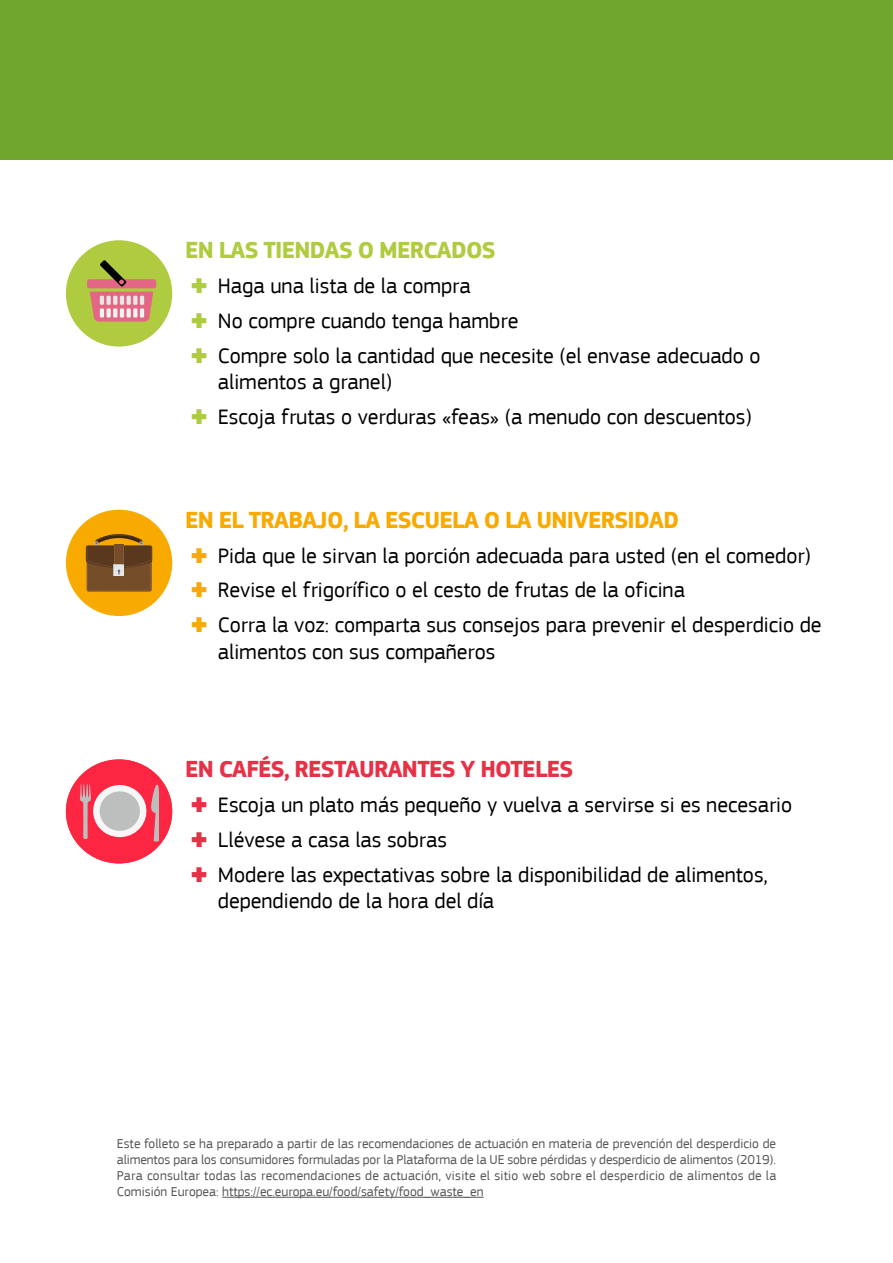
<style>
.page{position:relative;width:893px;height:1263px;background:#fff}
.page>*{position:absolute;margin:0;border:0;box-sizing:border-box;transform-origin:0 0}
.t1{font:700 24px "EC Square Sans Pro";letter-spacing:-.03em;color:#f8aa00}
.t2{font:700 24px "EC Square Sans Pro";letter-spacing:-.03em;color:#e73147}
.t3{font:700 24px "EC Square Sans Pro";letter-spacing:-.03em;color:#afcb40}
.t4{font:21.9px/34.8px "EC Square Sans Pro";color:#000}
.t5{font:13.5px/16.2px "EC Square Sans Pro";color:#575756;text-align:justify}
.s1{color:#afcb40}
.s2{color:#f8aa00}
.s3{color:#e73147}
</style>
<div class="page">
<hr style="left:222px;top:1197px;width:262px;height:1px;background:#575756">
<div style="left:0;top:0;width:893px;height:159px;background:#71a62e"></div>
<div style="left:66px;top:240px;width:106px;height:107px;background:#afcb40;border-radius:50%"></div>
<div style="left:87px;top:279px;width:69px;height:9px;background:#e36784;border-radius:2px"></div>
<svg style="left:90px;top:260px;width:63px;height:62px"></svg>
<div style="left:66px;top:510px;width:106px;height:106px;background:#f8aa00;border-radius:50%"></div>
<div style="left:87px;top:547px;width:65px;height:45px;background:#835b34;border-radius:2px"></div>
<svg style="left:86px;top:534px;width:66px;height:56px"></svg>
<div style="left:66px;top:759px;width:106px;height:104px;background:#fc2642;border-radius:50%"></div>
<svg style="left:80px;top:783px;width:79px;height:58px"></svg>
<p class="t3" style="left:185px;top:236px;width:312px">EN LAS TIENDAS O MERCADOS</p>
<p class="t4" style="left:191px;top:269px;width:571px"><span class="s1">✚</span> Haga una lista de la compra<br><span class="s1">✚</span> No compre cuando tenga hambre<br><span class="s1">✚</span> Compre solo la cantidad que necesite (el envase adecuado o</p>
<p class="t4" style="left:191px;top:365px;width:563px;text-indent:27px">alimentos a granel)<br><span class="s1">✚</span> Escoja frutas o verduras «feas» (a menudo con descuentos)</p>
<p class="t1" style="left:185px;top:505px;width:495px">EN EL TRABAJO, LA ESCUELA O LA UNIVERSIDAD</p>
<p class="t4" style="left:191px;top:538px;width:632px"><span class="s2">✚</span> Pida que le sirvan la porción adecuada para usted (en el comedor) <span class="s2">✚</span> Revise el frigorífico o el cesto de frutas de la oficina<br><span class="s2">✚</span> Corra la voz: comparta sus consejos para prevenir el desperdicio de</p>
<p class="t4" style="left:218px;top:634px;width:279px">alimentos con sus compañeros</p>
<p class="t2" style="left:185px;top:755px;width:390px">EN CAFÉS, RESTAURANTES Y HOTELES</p>
<p class="t4" style="left:191px;top:788px;width:603px"><span class="s3">✚</span> Escoja un plato más pequeño y vuelva a servirse si es necesario <span class="s3">✚</span> Llévese a casa las sobras<br><span class="s3">✚</span> Modere las expectativas sobre la disponibilidad de alimentos,</p>
<p class="t4" style="left:218px;top:884px;width:278px">dependiendo de la hora del día</p>
<p class="t5" style="left:117px;top:1135px;width:661px">Este folleto se ha preparado a partir de las recomendaciones de actuación en materia de prevención del desperdicio de alimentos para los consumidores formuladas por la Plataforma de la UE sobre pérdidas y desperdicio de alimentos (2019).<br>Para consultar todas las recomendaciones de actuación, visite el sitio web sobre el desperdicio de alimentos de la Comisión Europea: https://ec.europa.eu/food/safety/food_waste_en</p>
</div>
